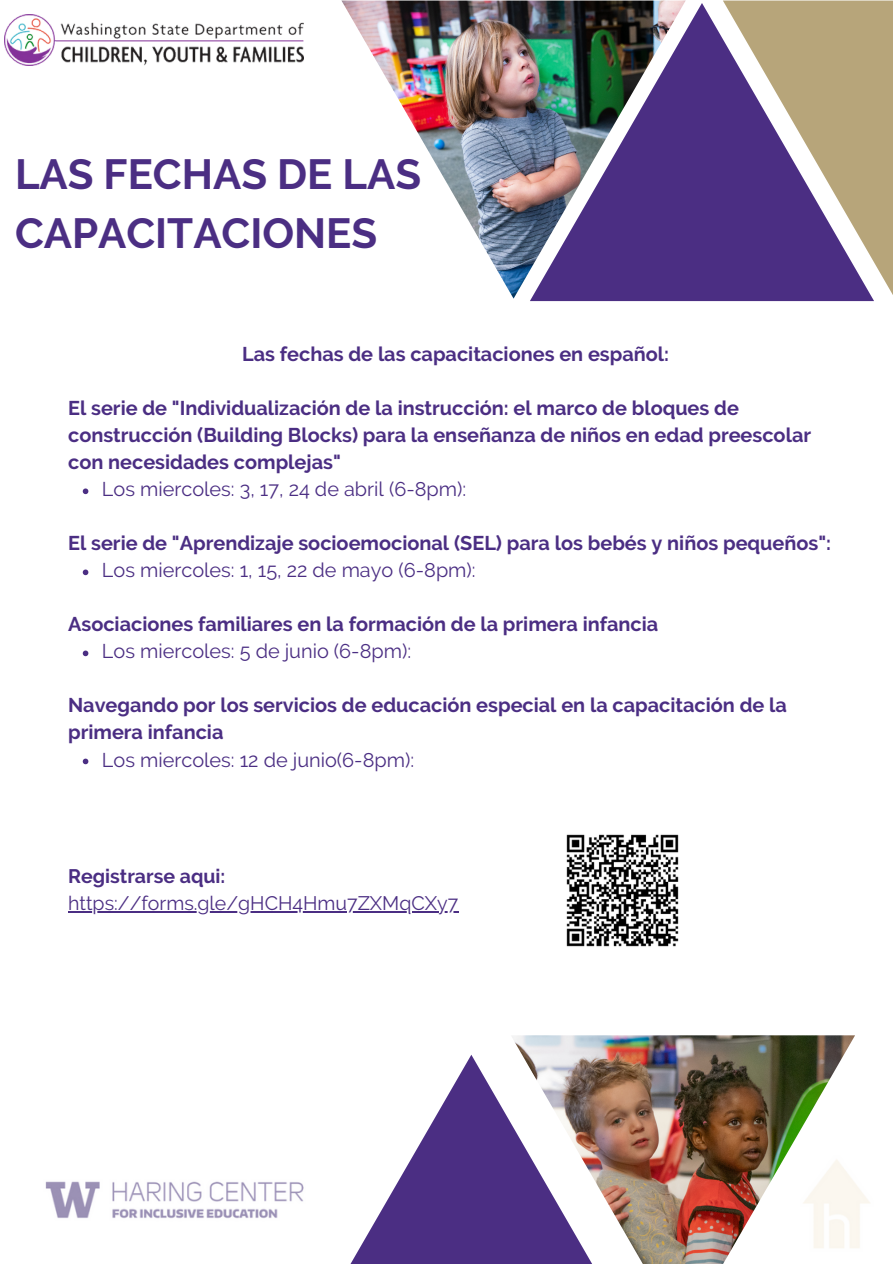
<style>
.page{position:relative;width:893px;height:1264px;background:#fff}
.page>*{position:absolute;margin:0;border:0;box-sizing:border-box;transform-origin:0 0}
.t1{font:700 42px/58.5px "Raleway";color:#4b2e83}
.t2{font:700 19.95px/27px "Raleway";color:#4b2e83}
.t3{font:19.95px "Raleway";color:#4b2e83}
.t4{font:19.5px "Raleway";color:#4b2e83}
.t5{font:700 19.5px "Raleway";color:#4b2e83}
</style>
<div class="page">
<div style="left:722px;top:1px;width:170px;height:297px;background:#b7a57a"></div>
<svg style="left:530px;top:3px;width:344px;height:298px;fill:#4b2e83"></svg>
<img style="left:342px;top:1px;width:343px;height:297px">
<img style="left:45px;top:1181px;width:254px;height:38px">
<img style="left:4px;top:15px;width:300px;height:50px">
<svg style="left:83px;top:488px;width:5px;height:6px"></svg>
<svg style="left:83px;top:569px;width:5px;height:6px"></svg>
<svg style="left:83px;top:650px;width:5px;height:6px"></svg>
<svg style="left:83px;top:758px;width:5px;height:6px"></svg>
<img style="left:566px;top:834px;width:113px;height:113px">
<hr style="left:68px;top:911px;width:390px;height:1px;background:#4b2e83">
<svg style="left:299px;top:1055px;width:212px;height:208px"></svg>
<img style="left:511px;top:1035px;width:344px;height:228px">
<img style="left:790px;top:1153px;width:80px;height:100px">
<p class="t1" style="left:15px;top:145px;width:407px">LAS FECHAS DE LAS<br>CAPACITACIONES</p>
<h2 class="t2" style="left:242px;top:341px;width:428px">Las fechas de las capacitaciones en español:</h2>
<p class="t2" style="left:68px;top:395px;width:744px">El serie de "Individualización de la instrucción: el marco de bloques de construcción (Building Blocks) para la enseñanza de niños en edad preescolar con necesidades complejas"</p>
<h2 class="t3" style="left:102px;top:477px;width:365px">Los miercoles: 3, 17, 24 de abril (6-8pm):</h2>
<p class="t2" style="left:68px;top:530px;width:764px">El serie de "Aprendizaje socioemocional (SEL) para los bebés y niños pequeños":</p>
<h2 class="t3" style="left:102px;top:558px;width:375px">Los miercoles: 1, 15, 22 de mayo (6-8pm):</h2>
<p class="t2" style="left:68px;top:611px;width:591px">Asociaciones familiares en la formación de la primera infancia</p>
<h2 class="t3" style="left:102px;top:639px;width:310px">Los miercoles: 5 de junio (6-8pm):</h2>
<p class="t2" style="left:68px;top:692px;width:720px">Navegando por los servicios de educación especial en la capacitación de la primera infancia</p>
<p class="t3" style="left:102px;top:747px;width:313px">Los miercoles: 12 de junio(6-8pm):</p>
<p class="t5" style="left:68px;top:864px;width:159px">Registrarse aqui:</p>
<p class="t4" style="left:68px;top:891px;width:391px">https://forms.gle/gHCH4Hmu7ZXMqCXy7</p>
</div>
